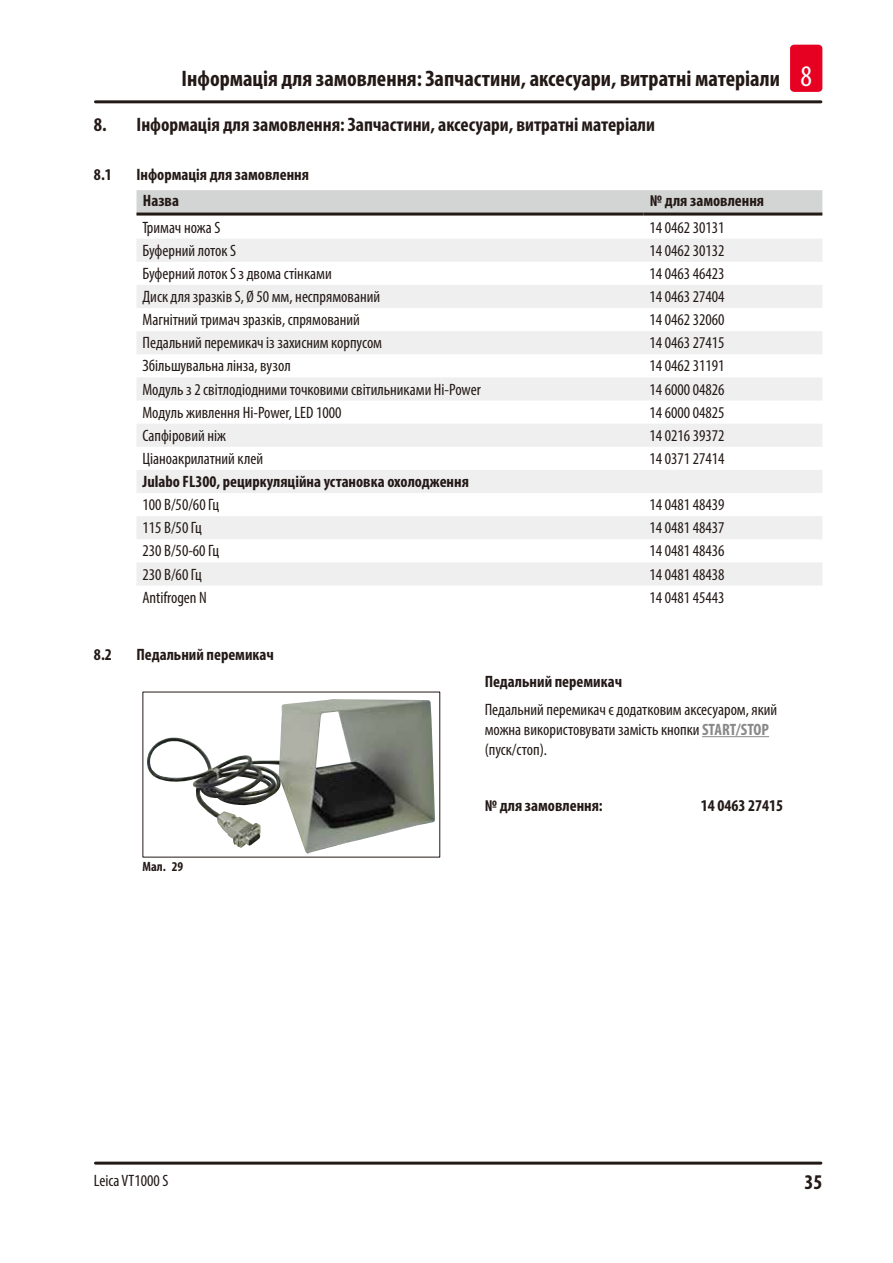
<style>
.page{position:relative;width:893px;height:1263px;background:#fff}
.page>*{position:absolute;margin:0;border:0;box-sizing:border-box;transform-origin:0 0}
.t1{font:700 condensed 22.5px "Myriad Pro";color:#231916}
.t2{font:700 condensed 21px "Myriad Pro";color:#231916}
.t3{font:700 condensed 19.5px "Myriad Pro";color:#231916}
.Table_text{font:condensed 16.5px/19.8px "Myriad Pro";color:#231916}
.Table_heading{font:700 condensed 16.5px "Myriad Pro";color:#231916}
.t4{font:700 condensed 13.5px "Myriad Pro";color:#231916}
.s1{font-weight:400;font-size:30px;color:#fff}
.s2{font-weight:700;color:#898989}
</style>
<div class="page">
<hr style="left:95px;top:100px;width:726px;height:3px;background:#231916">
<hr style="left:95px;top:1161px;width:726px;height:3px;background:#231916">
<div style="left:790px;top:45px;width:32px;height:47px;background:#e60021;border-radius:4px"></div>
<div style="left:136px;top:190px;width:686px;height:23px;background:#d3d4d4"></div>
<svg style="left:137px;top:239px;width:685px;height:346px;fill:#efeff0"></svg>
<hr style="left:136px;top:213px;width:507px;height:3px;background:#231916">
<hr style="left:643px;top:213px;width:179px;height:3px;background:#231916">
<img style="left:147px;top:699px;width:288px;height:154px">
<hr style="left:702px;top:736px;width:67px;height:1px;background:#898989">
<h1 class="t1" style="left:182px;top:65px;width:632px">Інформація для замовлення: Запчастини, аксесуари, витратні матеріали <span class="s1">8</span></h1>
<p class="t3" style="left:94px;top:112px;width:562px">8. Інформація для замовлення: Запчастини, аксесуари, витратні матеріали</p>
<p class="Table_heading" style="left:94px;top:164px;width:19px">8.1</p>
<p class="Table_heading" style="left:136px;top:164px;width:174px">Інформація для замовлення</p>
<p class="Table_heading" style="left:143px;top:190px;width:38px">Назва</p>
<p class="Table_heading" style="left:650px;top:190px;width:116px">№ для замовлення</p>
<p class="Table_text" style="left:142px;top:217px;width:79px">Тримач ножа S</p>
<p class="Table_text" style="left:649px;top:217px;width:77px">14 0462 30131</p>
<p class="Table_text" style="left:142px;top:240px;width:95px">Буферний лоток S</p>
<p class="Table_text" style="left:649px;top:240px;width:77px">14 0462 30132</p>
<p class="Table_text" style="left:142px;top:263px;width:191px">Буферний лоток S з двома стінками</p>
<p class="Table_text" style="left:649px;top:263px;width:77px">14 0463 46423</p>
<p class="Table_text" style="left:142px;top:286px;width:239px">Диск для зразків S, Ø 50 мм, неспрямований</p>
<p class="Table_text" style="left:649px;top:286px;width:77px">14 0463 27404</p>
<p class="Table_text" style="left:142px;top:310px;width:219px">Магнітний тримач зразків, спрямований</p>
<p class="Table_text" style="left:649px;top:310px;width:77px">14 0462 32060</p>
<p class="Table_text" style="left:142px;top:333px;width:241px">Педальний перемикач із захисним корпусом</p>
<p class="Table_text" style="left:649px;top:333px;width:77px">14 0463 27415</p>
<p class="Table_text" style="left:142px;top:356px;width:150px">Збільшувальна лінза, вузол</p>
<p class="Table_text" style="left:649px;top:356px;width:77px">14 0462 31191</p>
<p class="Table_text" style="left:142px;top:379px;width:340px">Модуль з 2 світлодіодними точковими світильниками Hi-Power</p>
<p class="Table_text" style="left:649px;top:379px;width:77px">14 6000 04826</p>
<p class="Table_text" style="left:142px;top:402px;width:200px">Модуль живлення Hi-Power, LED 1000</p>
<p class="Table_text" style="left:649px;top:402px;width:77px">14 6000 04825</p>
<p class="Table_text" style="left:142px;top:425px;width:85px">Сапфіровий ніж</p>
<p class="Table_text" style="left:649px;top:425px;width:77px">14 0216 39372</p>
<p class="Table_text" style="left:142px;top:448px;width:122px">Ціаноакрилатний клей</p>
<p class="Table_text" style="left:649px;top:448px;width:77px">14 0371 27414</p>
<p class="Table_heading" style="left:142px;top:471px;width:328px">Julabo FL300, рециркуляційна установка охолодження</p>
<p class="Table_text" style="left:142px;top:495px;width:78px">100 В/50/60 Гц</p>
<p class="Table_text" style="left:649px;top:495px;width:77px">14 0481 48439</p>
<p class="Table_text" style="left:142px;top:518px;width:61px">115 В/50 Гц</p>
<p class="Table_text" style="left:649px;top:518px;width:77px">14 0481 48437</p>
<p class="Table_text" style="left:142px;top:541px;width:78px">230 В/50-60 Гц</p>
<p class="Table_text" style="left:649px;top:541px;width:77px">14 0481 48436</p>
<p class="Table_text" style="left:142px;top:564px;width:61px">230 В/60 Гц</p>
<p class="Table_text" style="left:649px;top:564px;width:77px">14 0481 48438</p>
<p class="Table_text" style="left:142px;top:587px;width:66px">Antifrogen N</p>
<p class="Table_text" style="left:649px;top:587px;width:77px">14 0481 45443</p>
<p class="Table_heading" style="left:94px;top:644px;width:19px">8.2</p>
<p class="Table_heading" style="left:136px;top:644px;width:139px">Педальний перемикач</p>
<p class="t4" style="left:143px;top:858px;width:42px">Мал. 29</p>
<p class="Table_heading" style="left:485px;top:671px;width:139px">Педальний перемикач</p>
<p class="Table_text" style="left:485px;top:700px;width:294px">Педальний перемикач є додатковим аксесуаром, який можна використовувати замість кнопки <span class="s2">START/STOP </span>(пуск/стоп).</p>
<p class="Table_heading" style="left:485px;top:796px;width:120px">№ для замовлення:</p>
<p class="Table_heading" style="left:701px;top:796px;width:84px">14 0463 27415</p>
<p class="Table_text" style="left:94px;top:1171px;width:76px">Leica VT1000 S</p>
<p class="t2" style="left:804px;top:1169px;width:19px">35</p>
</div>
